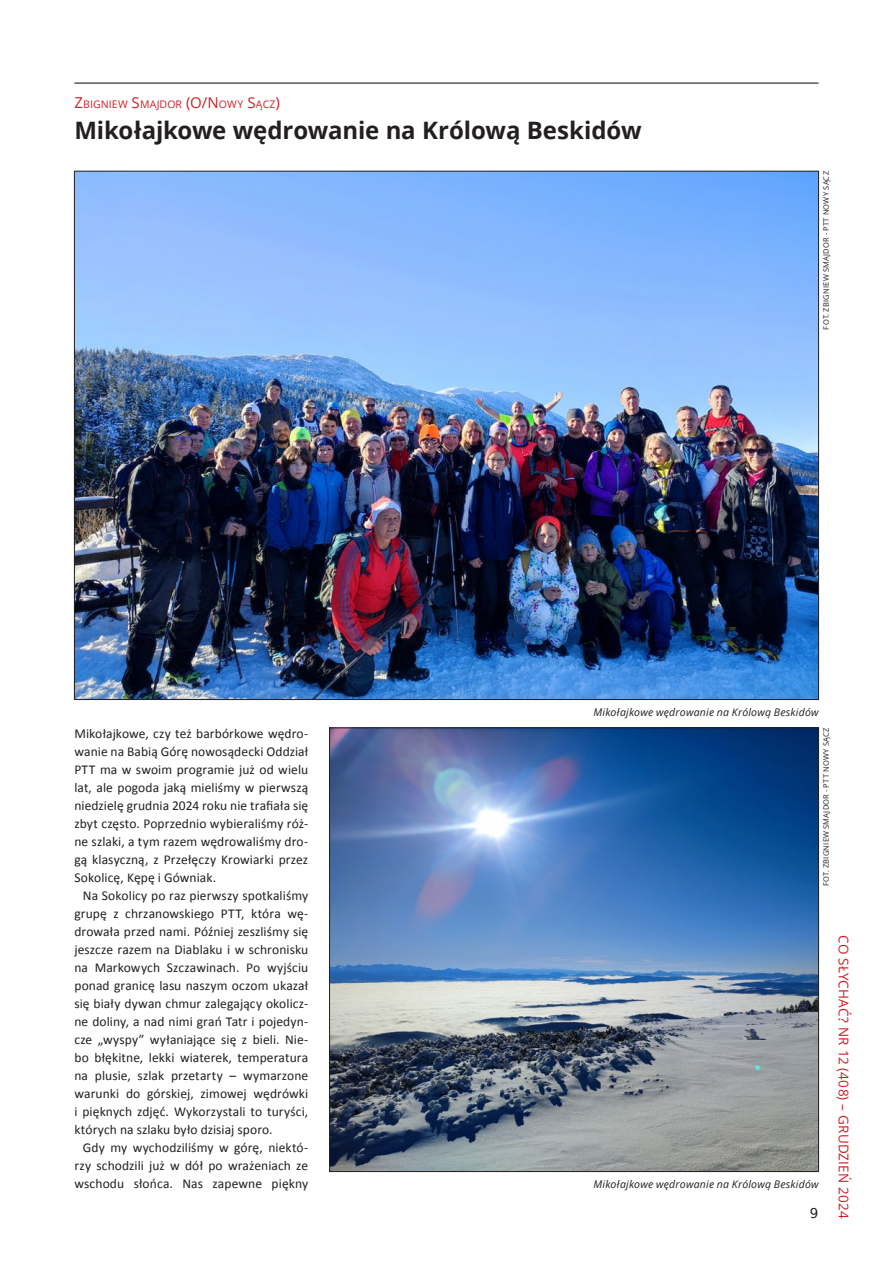
<style>
.page{position:relative;width:893px;height:1263px;background:#fff}
.page>*{position:absolute;margin:0;border:0;box-sizing:border-box;transform-origin:0 0}
.t1{font:700 24px "Open Sans";letter-spacing:-.005em;color:#231f20}
.t2{font:13.5px/18px "Calibri";letter-spacing:.005em;color:#231f20;text-align:justify}
.t3{font:13.5px "Open Sans";letter-spacing:.015em;color:#cf2026}
.t4{font:13.5px "DejaVu Sans";color:#231f20}
.t5{font:italic 10.5px "Open Sans";letter-spacing:.02em;color:#231f20}
.t6{font:10.5px "Open Sans";letter-spacing:.015em;color:#cf2026}
.t7{font:7.5px "Open Sans";letter-spacing:.04em;color:#231f20}
.s1{font-size:15px}
</style>
<div class="page">
<hr style="left:74px;top:83px;width:745px;height:1px;background:#231f20">
<img style="left:76px;top:173px;width:741px;height:525px">
<img style="left:331px;top:730px;width:486px;height:440px">
<p class="t6" style="left:74px;top:97px;width:207px"><span class="s1">Z</span>BIGNIEW <span class="s1">S</span>MAJDOR <span class="s1">(O/N</span> OWY <span class="s1">S</span>ĄCZ<span class="s1">)</span></p>
<h1 class="t1" style="left:74px;top:113px;width:569px">Mikołajkowe wędrowanie na Królową Beskidów</h1>
<p class="t7" style="left:821px;top:329px;width:159px;rotate:-90deg">FOT. ZBIGNIEW SMAJDOR - PTT N OWY SĄCZ</p>
<p class="t2" style="left:74px;top:725px;width:235px">Mikołajkowe, czy też barbórkowe wędro&shy;wanie na Babią Górę nowosądecki Oddział PTT ma w swoim programie już od wielu lat, ale pogoda jaką mieliśmy w pierwszą niedzielę grudnia 2024 roku nie trafiała się zbyt często. Poprzednio wybieraliśmy róż&shy;ne szlaki, a tym razem wędrowaliśmy dro&shy;gą klasyczną, z Przełęczy Krowiarki przez Sokolicę, Kępę i Gówniak.</p>
<p class="t2" style="left:74px;top:887px;width:235px;text-indent:9px">Na Sokolicy po raz pierwszy spotkaliśmy grupę z chrzanowskiego PTT, która wę&shy;drowała przed nami. Później zeszliśmy się jeszcze razem na Diablaku i w schronisku na Markowych Szczawinach. Po wyjściu ponad granicę lasu naszym oczom ukazał się biały dywan chmur zalegający okolicz&shy;ne doliny, a nad nimi grań Tatr i pojedyn&shy;cze „wyspy” wyłaniające się z bieli. Nie&shy;bo błękitne, lekki wiaterek, temperatura na plusie, szlak przetarty – wymarzone warunki do górskiej, zimowej wędrówki i pięknych zdjęć. Wykorzystali to turyści, których na szlaku było dzisiaj sporo.</p>
<p class="t2" style="left:74px;top:1138px;width:235px;text-indent:9px">Gdy my wychodziliśmy w górę, niektó&shy;rzy schodzili już w dół po wrażeniach ze wschodu słońca. Nas zapewne piękny</p>
<p class="t5" style="left:593px;top:705px;width:227px">Mikołajkowe wędrowanie na Królową Beskidów</p>
<p class="t7" style="left:821px;top:886px;width:159px;rotate:-90deg">FOT. ZBIGNIEW SMAJDOR - PTT N OWY SĄCZ</p>
<p class="t5" style="left:593px;top:1177px;width:227px">Mikołajkowe wędrowanie na Królową Beskidów</p>
<p class="t4" style="left:810px;top:1202px;width:10px">9</p>
<p class="t3" style="left:853px;top:935px;width:285px;rotate:90deg">CO SŁYCHAĆ? nr 12 (408) – grudzień 2024</p>
</div>
